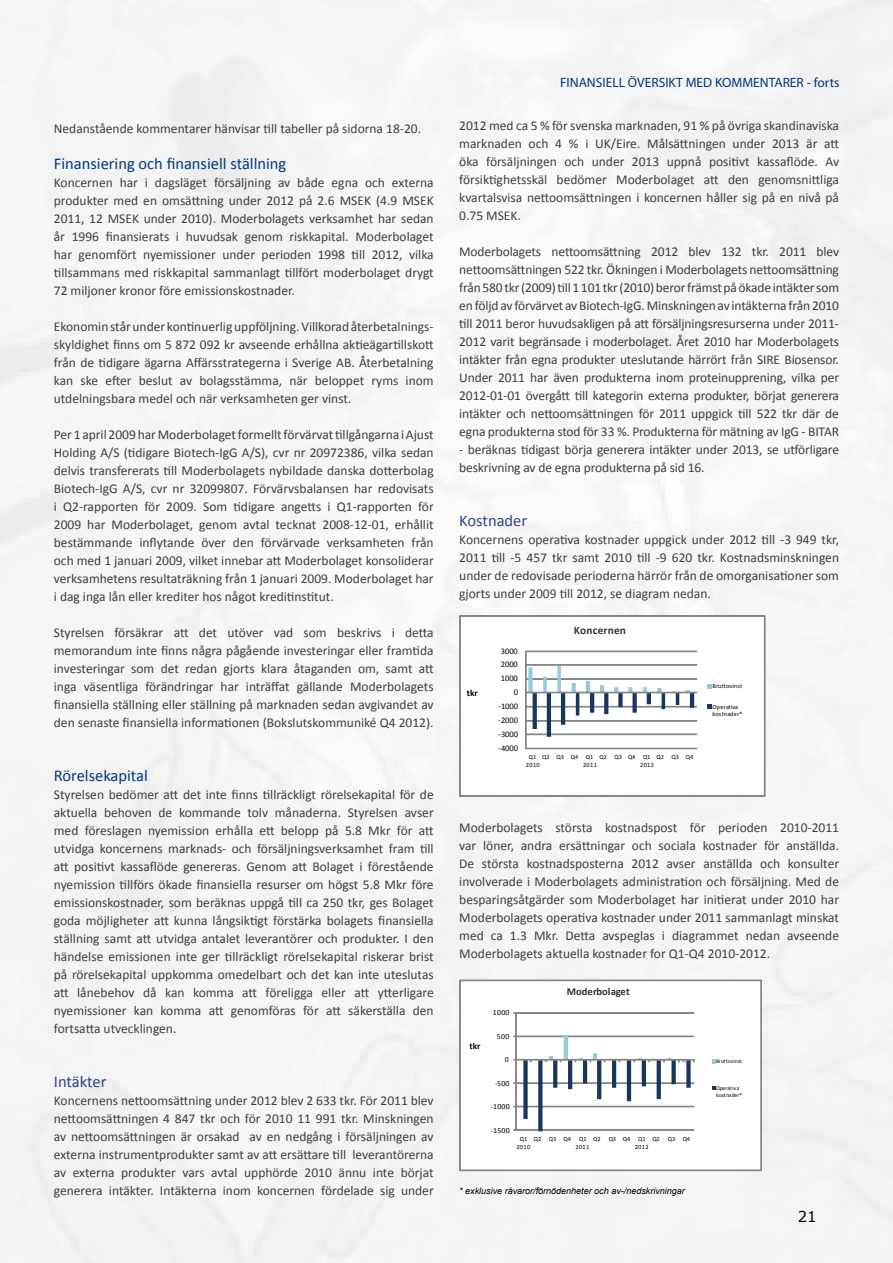
<style>
.page{position:relative;width:893px;height:1263px;background:#fff}
.page>*{position:absolute;margin:0;border:0;box-sizing:border-box;transform-origin:0 0}
.t1{font:16.5px "Calibri";color:#003882}
.t2{font:16.5px "Calibri";color:#31448a}
.t3{font:15px "Verdana";color:#000}
.t4{font:13.5px/18px "Calibri";color:#3e3d40;text-align:justify}
.t5{font:13.5px "Myriad Pro";color:#003882}
.t6{font:700 11.4px "Calibri";letter-spacing:.02em;color:#333}
.t7{font:700 10.65px "Calibri";letter-spacing:-.005em;color:#333}
.t8{font:700 9.15px "Calibri";letter-spacing:.01em;color:#000}
.t9{font:italic 9px "Arial";color:#000}
.t10{font:8.55px "Calibri";letter-spacing:-.005em;color:#000}
.t11{font:7.8px "Calibri";letter-spacing:.04em;color:#000}
.t12{font:6.45px/7.8px "Calibri";color:#000;text-align:center}
.t13{font:5.7px/7.1px "Calibri";letter-spacing:.01em;color:#000}
</style>
<div class="page">
<svg style="left:460px;top:980px;width:302px;height:191px"></svg>
<svg style="left:460px;top:615px;width:305px;height:181px"></svg>
<p class="t4" style="left:54px;top:118px;width:369px">Nedanstående kommentarer hänvisar till tabeller på sidorna 18-20.</p>
<p class="t1" style="left:54px;top:153px;width:234px">Finansiering och finansiell ställning</p>
<p class="t4" style="left:54px;top:172px;width:381px">Koncernen har i dagsläget försäljning av både egna och externa produkter med en omsättning under 2012 på 2.6 MSEK (4.9 MSEK 2011, 12 MSEK under 2010). Moderbolagets verksamhet har sedan år 1996 finansierats i huvudsak genom riskkapital. Moderbolaget har genomfört nyemissioner under perioden 1998 till 2012, vilka tillsammans med riskkapital sammanlagt tillfört moderbolaget drygt 72 miljoner kronor före emissionskostnader.</p>
<p class="t4" style="left:54px;top:316px;width:381px">Ekonomin står under kontinuerlig uppföljning. Villkorad återbetalnings&shy;skyldighet finns om 5 872 092 kr avseende erhållna aktieägartillskott från de tidigare ägarna Affärsstrategerna i Sverige AB. Återbetalning kan ske efter beslut av bolagsstämma, när beloppet ryms inom utdelningsbara medel och när verksamheten ger vinst.</p>
<p class="t4" style="left:54px;top:424px;width:381px">Per 1 april 2009 har Moderbolaget formellt förvärvat tillgångarna i Ajust Holding A/S (tidigare Biotech-IgG A/S), cvr nr 20972386, vilka sedan delvis transfererats till Moderbolagets nybildade danska dotterbolag Biotech-IgG A/S, cvr nr 32099807. Förvärvsbalansen har redovisats i Q2-rapporten för 2009. Som tidigare angetts i Q1-rapporten för 2009 har Moderbolaget, genom avtal tecknat 2008-12-01, erhållit bestämmande inflytande över den förvärvade verksamheten från och med 1 januari 2009, vilket innebar att Moderbolaget konsoliderar verksamhetens resultaträkning från 1 januari 2009. Moderbolaget har i dag inga lån eller krediter hos något kreditinstitut.</p>
<p class="t4" style="left:54px;top:622px;width:381px">Styrelsen försäkrar att det utöver vad som beskrivs i detta memorandum inte finns några pågående investeringar eller framtida investeringar som det redan gjorts klara åtaganden om, samt att inga väsentliga förändringar har inträffat gällande Moderbolagets finansiella ställning eller ställning på marknaden sedan avgivandet av den senaste finansiella informationen (Bokslutskommuniké Q4 2012).</p>
<p class="t1" style="left:54px;top:765px;width:96px">Rörelsekapital</p>
<p class="t4" style="left:54px;top:784px;width:381px">Styrelsen bedömer att det inte finns tillräckligt rörelsekapital för de aktuella behoven de kommande tolv månaderna. Styrelsen avser med föreslagen nyemission erhålla ett belopp på 5.8 Mkr för att utvidga koncernens marknads- och försäljningsverksamhet fram till att positivt kassaflöde genereras. Genom att Bolaget i förestående nyemission tillförs ökade finansiella resurser om högst 5.8 Mkr före emissionskostnader, som beräknas uppgå till ca 250 tkr, ges Bolaget goda möjligheter att kunna långsiktigt förstärka bolagets finansiella ställning samt att utvidga antalet leverantörer och produkter. I den händelse emissionen inte ger tillräckligt rörelsekapital riskerar brist på rörelsekapital uppkomma omedelbart och det kan inte uteslutas att lånebehov då kan komma att föreligga eller att ytterligare nyemissioner kan komma att genomföras för att säkerställa den fortsatta utvecklingen.</p>
<p class="t2" style="left:54px;top:1071px;width:54px">Intäkter</p>
<p class="t4" style="left:54px;top:1090px;width:381px">Koncernens nettoomsättning under 2012 blev 2 633 tkr. För 2011 blev nettoomsättningen 4 847 tkr och för 2010 11 991 tkr. Minskningen av nettoomsättningen är orsakad av en nedgång i försäljningen av externa instrumentprodukter samt av att ersättare till leverantörerna av externa produkter vars avtal upphörde 2010 ännu inte börjat generera intäkter. Intäkterna inom koncernen fördelade sig under</p>
<p class="t5" style="left:560px;top:74px;width:281px">FINANSIELL ÖVERSIKT MED KOMMENTARER - forts</p>
<p class="t4" style="left:459px;top:116px;width:381px">2012 med ca 5 % för svenska marknaden, 91 % på övriga skandinaviska marknaden och 4 % i UK/Eire. Målsättningen under 2013 är att öka försäljningen och under 2013 uppnå positivt kassaflöde. Av försiktighetsskäl bedömer Moderbolaget att den genomsnittliga kvartalsvisa nettoomsättningen i koncernen håller sig på en nivå på 0.75 MSEK.</p>
<p class="t4" style="left:459px;top:242px;width:381px">Moderbolagets nettoomsättning 2012 blev 132 tkr. 2011 blev nettoomsättningen 522 tkr. Ökningen i Moderbolagets nettoomsättning från 580 tkr (2009) till 1 101 tkr (2010) beror främst på ökade intäkter som en följd av förvärvet av Biotech-IgG. Minskningen av intäkterna från 2010 till 2011 beror huvudsakligen på att försäljningsresurserna under 2011- 2012 varit begränsade i moderbolaget. Året 2010 har Moderbolagets intäkter från egna produkter uteslutande härrört från SIRE Biosensor.<br>Under 2011 har även produkterna inom proteinupprening, vilka per 2012-01-01 övergått till kategorin externa produkter, börjat generera intäkter och nettoomsättningen för 2011 uppgick till 522 tkr där de egna produkterna stod för 33 %. Produkterna för mätning av IgG - BITAR</p>
<p class="t4" style="left:459px;top:440px;width:381px">- beräknas tidigast börja generera intäkter under 2013, se utförligare beskrivning av de egna produkterna på sid 16.</p>
<p class="t2" style="left:459px;top:511px;width:69px">Kostnader</p>
<p class="t4" style="left:459px;top:530px;width:381px">Koncernens operativa kostnader uppgick under 2012 till -3 949 tkr, 2011 till -5 457 tkr samt 2010 till -9 620 tkr. Kostnadsminskningen under de redovisade perioderna härrör från de omorganisationer som gjorts under 2009 till 2012, se diagram nedan.</p>
<p class="t8" style="left:467px;top:687px;width:13px">tkr</p>
<p class="t10" style="left:501px;top:645px;width:19px">3000</p>
<p class="t10" style="left:501px;top:659px;width:19px">2000</p>
<p class="t10" style="left:501px;top:673px;width:19px">1000</p>
<p class="t10" style="left:514px;top:687px;width:6px">0</p>
<p class="t10" style="left:498px;top:701px;width:21px">-1000</p>
<p class="t10" style="left:498px;top:715px;width:21px">-2000</p>
<p class="t10" style="left:498px;top:729px;width:21px">-3000</p>
<p class="t10" style="left:498px;top:743px;width:21px">-4000</p>
<p class="t6" style="left:574px;top:623px;width:54px">Koncernen</p>
<p class="t12" style="left:526px;top:753px;width:15px">Q1<br>2010</p>
<p class="t12" style="left:583px;top:753px;width:15px;text-align:left;text-indent:-41px">Q2 Q3 Q4 Q1<br>2011</p>
<p class="t12" style="left:640px;top:753px;width:15px;text-align:left;text-indent:-41px">Q2 Q3 Q4 Q1<br>2012</p>
<p class="t12" style="left:657px;top:753px;width:38px">Q2 Q3 Q4</p>
<p class="t12" style="left:713px;top:682px;width:31px">Bruttovinst</p>
<p class="t12" style="left:713px;top:702px;width:32px;text-align:left">Operativa kostnader*</p>
<p class="t4" style="left:459px;top:818px;width:381px">Moderbolagets största kostnadspost för perioden 2010-2011 var löner, andra ersättningar och sociala kostnader för anställda.<br>De största kostnadsposterna 2012 avser anställda och konsulter involverade i Moderbolagets administration och försäljning. Med de besparingsåtgärder som Moderbolaget har initierat under 2010 har Moderbolagets operativa kostnader under 2011 sammanlagt minskat med ca 1.3 Mkr. Detta avspeglas i diagrammet nedan avseende Moderbolagets aktuella kostnader for Q1-Q4 2010-2012.</p>
<p class="t8" style="left:469px;top:1040px;width:13px">tkr</p>
<p class="t11" style="left:493px;top:1008px;width:18px">1000</p>
<p class="t11" style="left:497px;top:1031px;width:14px">500</p>
<p class="t11" style="left:505px;top:1055px;width:5px">0</p>
<p class="t11" style="left:495px;top:1078px;width:16px">-500</p>
<p class="t11" style="left:491px;top:1102px;width:20px">-1000</p>
<p class="t11" style="left:491px;top:1125px;width:20px">-1500</p>
<p class="t7" style="left:567px;top:985px;width:65px">Moderbolaget</p>
<p class="t12" style="left:516px;top:1135px;width:15px">Q1<br>2010</p>
<p class="t12" style="left:534px;top:1135px;width:39px">Q2 Q3 Q4</p>
<p class="t12" style="left:576px;top:1135px;width:15px">Q1<br>2011</p>
<p class="t12" style="left:593px;top:1135px;width:9px">Q2</p>
<p class="t12" style="left:609px;top:1135px;width:23px">Q3 Q4</p>
<p class="t12" style="left:635px;top:1135px;width:15px">Q1<br>2012</p>
<p class="t12" style="left:652px;top:1135px;width:9px">Q2</p>
<p class="t12" style="left:668px;top:1135px;width:24px">Q3 Q4</p>
<p class="t9" style="left:459px;top:1185px;width:227px">* exklusive råvaror/förnödenheter och av-/nedskrivningar</p>
<p class="t13" style="left:716px;top:1057px;width:27px">Bruttovinst</p>
<p class="t13" style="left:716px;top:1084px;width:28px">Operativa kostnader*</p>
<p class="t3" style="left:798px;top:1207px;width:21px">21</p>
</div>
